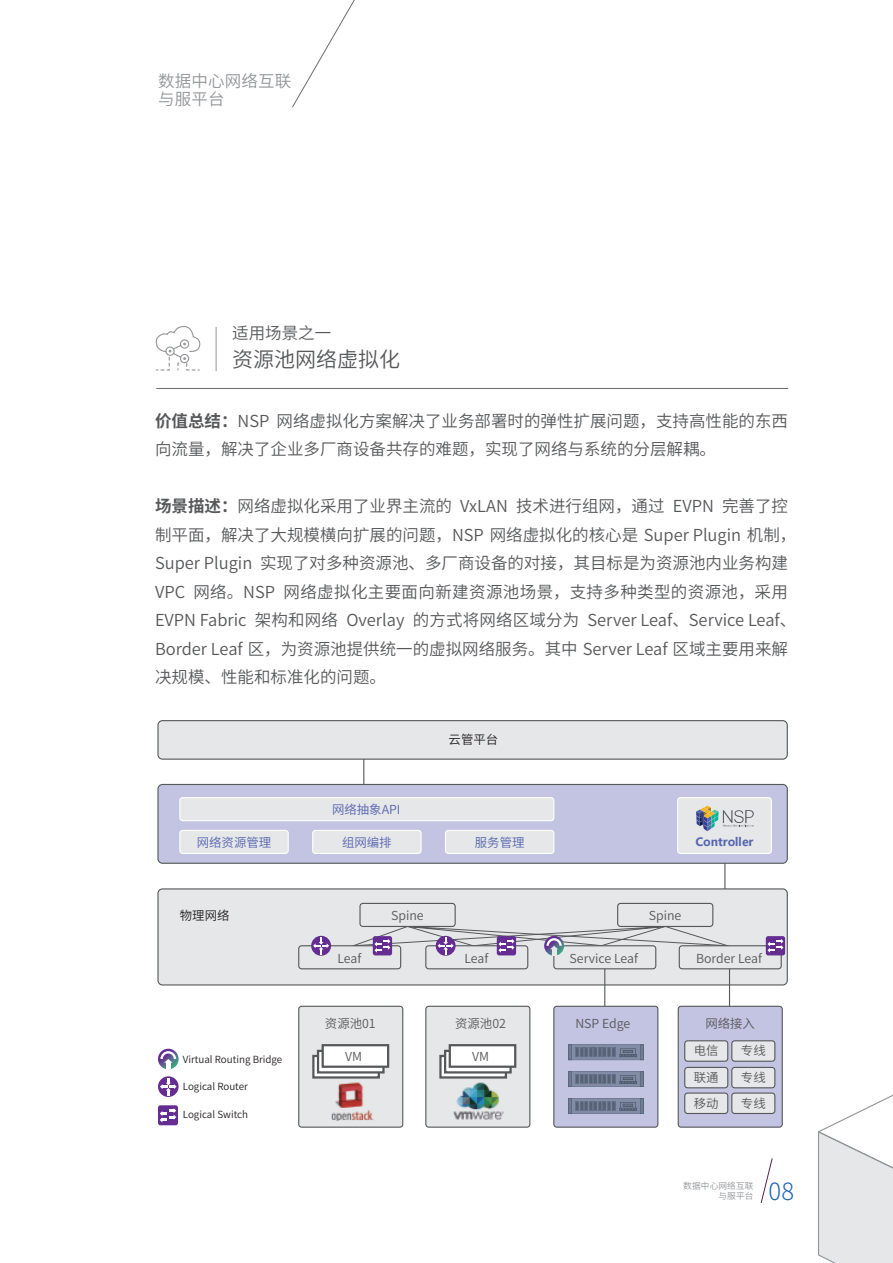
<style>
.page{position:relative;width:893px;height:1263px;background:#fff}
.page>*{position:absolute;margin:0;border:0;box-sizing:border-box;transform-origin:0 0}
.t1{font:300 23.7px "Source Han Sans CN";color:#1d64b1}
.t2{font:21px "Source Han Sans CN";color:#57585a}
.t3{font:16.5px/28.5px "Source Han Sans CN";color:#57585a}
.t4{font:16.5px/18.3px "Source Han Sans CN";letter-spacing:.01em;color:#939598}
.t5{font:12.45px "Source Han Sans CN";color:#57585a}
.t6{font:12.45px "Source Han Sans CN";color:#5564ae}
.t7{font:12.45px "Source Han Sans CN";color:#231f20}
.t8{font:700 11.4px "Microsoft Ya Hei";color:#5564ae}
.t9{font:9.9px "Source Han Sans CN";color:#231f20}
.t10{font:8.7px/10.5px "Source Han Sans CN";letter-spacing:.01em;color:#939598;text-align:right}
.s1{font-weight:700}
</style>
<div class="page">
<svg style="left:818px;top:1094px;width:75px;height:169px"></svg>
<svg style="left:292px;top:0;width:63px;height:108px"></svg>
<hr style="left:156px;top:388px;width:632px;height:1px;background:#6c6d70">
<hr style="left:216px;top:327px;width:1px;height:44px;background:#939598">
<svg style="left:155px;top:326px;width:46px;height:45px"></svg>
<div style="left:158px;top:889px;width:629px;height:96px;background:#e6e7e9;border-radius:5px"></div>
<div style="left:157px;top:888px;width:631px;height:97px;border:1px solid #57585a;border-radius:5px"></div>
<div style="left:617px;top:903px;width:96px;height:24px;border:1px solid #57585a;border-radius:3px"></div>
<div style="left:298px;top:945px;width:103px;height:24px;border:1px solid #57585a;border-radius:3px"></div>
<div style="left:299px;top:1006px;width:104px;height:121px;background:#e6e7e9;border-radius:3px"></div>
<div style="left:298px;top:1006px;width:105px;height:122px;border:1px solid #57585a;border-radius:3px"></div>
<div style="left:426px;top:1006px;width:104px;height:121px;background:#e6e7e9;border-radius:3px"></div>
<div style="left:425px;top:1006px;width:105px;height:122px;border:1px solid #57585a;border-radius:3px"></div>
<div style="left:425px;top:945px;width:103px;height:24px;border:1px solid #57585a;border-radius:3px"></div>
<div style="left:553px;top:945px;width:103px;height:24px;border:1px solid #57585a;border-radius:3px"></div>
<div style="left:679px;top:945px;width:103px;height:24px;border:1px solid #57585a;border-radius:3px"></div>
<div style="left:158px;top:721px;width:629px;height:38px;background:#e6e7e9;border-radius:5px"></div>
<div style="left:157px;top:720px;width:631px;height:40px;border:1px solid #57585a;border-radius:5px"></div>
<div style="left:158px;top:784px;width:629px;height:79px;background:#c2c4e2;border-radius:5px"></div>
<div style="left:157px;top:784px;width:631px;height:80px;border:1px solid #57585a;border-radius:5px"></div>
<div style="left:180px;top:798px;width:374px;height:23px;background:#e6e7e9;border-radius:3px"></div>
<div style="left:179px;top:797px;width:375px;height:24px;border:1px solid #fff;border-radius:3px"></div>
<div style="left:678px;top:798px;width:93px;height:55px;background:#e6e7e9;border-radius:3px"></div>
<div style="left:677px;top:797px;width:95px;height:57px;border:1px solid #fff;border-radius:3px"></div>
<div style="left:180px;top:830px;width:108px;height:23px;background:#e6e7e9;border-radius:3px"></div>
<div style="left:179px;top:830px;width:110px;height:24px;border:1px solid #fff;border-radius:3px"></div>
<div style="left:445px;top:830px;width:109px;height:23px;background:#e6e7e9;border-radius:3px"></div>
<div style="left:445px;top:830px;width:109px;height:24px;border:1px solid #fff;border-radius:3px"></div>
<div style="left:313px;top:830px;width:108px;height:23px;background:#e6e7e9;border-radius:3px"></div>
<div style="left:312px;top:830px;width:110px;height:24px;border:1px solid #fff;border-radius:3px"></div>
<svg style="left:312px;top:1055px;width:68px;height:23px"></svg>
<div style="left:317px;top:1050px;width:68px;height:23px;background:#fff;border:2px solid #57585a"></div>
<div style="left:322px;top:1044px;width:67px;height:24px;background:#fff;border:2px solid #57585a"></div>
<svg style="left:439px;top:1055px;width:68px;height:23px"></svg>
<div style="left:444px;top:1050px;width:68px;height:23px;background:#fff;border:2px solid #57585a"></div>
<div style="left:449px;top:1044px;width:67px;height:24px;background:#fff;border:2px solid #57585a"></div>
<img style="left:453px;top:1082px;width:51px;height:38px">
<img style="left:328px;top:1078px;width:51px;height:43px">
<div style="left:158px;top:1105px;width:20px;height:20px;background:#652d91;border-radius:2px"></div>
<svg style="left:160px;top:1108px;width:16px;height:14px"></svg>
<svg style="left:158px;top:1076px;width:21px;height:21px"></svg>
<svg style="left:160px;top:1078px;width:17px;height:17px"></svg>
<svg style="left:311px;top:936px;width:20px;height:20px"></svg>
<svg style="left:313px;top:937px;width:16px;height:17px"></svg>
<svg style="left:158px;top:1049px;width:21px;height:20px"></svg>
<svg style="left:160px;top:1051px;width:16px;height:18px"></svg>
<svg style="left:363px;top:759px;width:1px;height:25px"></svg>
<svg style="left:724px;top:863px;width:1px;height:26px"></svg>
<hr style="left:729px;top:969px;width:1px;height:37px;background:#57585a">
<hr style="left:604px;top:969px;width:1px;height:37px;background:#57585a">
<div style="left:359px;top:903px;width:97px;height:24px;border:1px solid #57585a;border-radius:3px"></div>
<div style="left:554px;top:1006px;width:104px;height:121px;background:#c2c4e2;border-radius:3px"></div>
<div style="left:553px;top:1006px;width:105px;height:122px;border:1px solid #57585a;border-radius:3px"></div>
<div style="left:678px;top:1006px;width:104px;height:121px;background:#c2c4e2;border-radius:3px"></div>
<div style="left:678px;top:1006px;width:105px;height:122px;border:1px solid #57585a;border-radius:3px"></div>
<div style="left:685px;top:1041px;width:43px;height:20px;background:#e6e7e9;border-radius:3px"></div>
<div style="left:684px;top:1040px;width:44px;height:22px;border:1px solid #57585a;border-radius:3px"></div>
<div style="left:732px;top:1041px;width:43px;height:20px;background:#e6e7e9;border-radius:3px"></div>
<div style="left:731px;top:1040px;width:44px;height:22px;border:1px solid #57585a;border-radius:3px"></div>
<div style="left:685px;top:1067px;width:43px;height:21px;background:#e6e7e9;border-radius:3px"></div>
<div style="left:684px;top:1067px;width:44px;height:21px;border:1px solid #57585a;border-radius:3px"></div>
<div style="left:732px;top:1067px;width:43px;height:21px;background:#e6e7e9;border-radius:3px"></div>
<div style="left:731px;top:1067px;width:44px;height:21px;border:1px solid #57585a;border-radius:3px"></div>
<div style="left:685px;top:1093px;width:43px;height:20px;background:#e6e7e9;border-radius:3px"></div>
<div style="left:684px;top:1092px;width:44px;height:22px;border:1px solid #57585a;border-radius:3px"></div>
<div style="left:732px;top:1093px;width:43px;height:20px;background:#e6e7e9;border-radius:3px"></div>
<div style="left:731px;top:1092px;width:44px;height:22px;border:1px solid #57585a;border-radius:3px"></div>
<svg style="left:568px;top:1098px;width:76px;height:16px"></svg>
<svg style="left:568px;top:1044px;width:76px;height:16px"></svg>
<svg style="left:568px;top:1071px;width:76px;height:16px"></svg>
<svg style="left:348px;top:926px;width:386px;height:30px"></svg>
<div style="left:766px;top:936px;width:19px;height:19px;background:#652d91;border-radius:2px"></div>
<svg style="left:767px;top:939px;width:16px;height:14px"></svg>
<svg style="left:696px;top:806px;width:58px;height:25px"></svg>
<svg style="left:760px;top:1158px;width:13px;height:45px"></svg>
<p class="t4" style="left:158px;top:72px;width:135px">数据中心网络互联与服平台</p>
<p class="t3" style="left:232px;top:319px;width:100px">适用场景之一</p>
<p class="t2" style="left:232px;top:348px;width:169px">资源池网络虚拟化</p>
<p class="t3" style="left:155px;top:407px;width:635px"><span class="s1">价值总结：</span>NSP 网络虚拟化方案解决了业务部署时的弹性扩展问题，支持高性能的东西向流量，解决了企业多厂商设备共存的难题，实现了网络与系统的分层解耦。</p>
<p class="t3" style="left:155px;top:492px;width:643px"><span class="s1">场景描述：</span>网络虚拟化采用了业界主流的 VxLAN 技术进行组网，通过 EVPN 完善了控制平面，解决了大规模横向扩展的问题，NSP 网络虚拟化的核心是 Super Plugin 机制，Super Plugin 实现了对多种资源池、多厂商设备的对接，其目标是为资源池内业务构建VPC 网络。NSP 网络虚拟化主要面向新建资源池场景，支持多种类型的资源池，采用EVPN Fabric 架构和网络 Overlay 的方式将网络区域分为 Server Leaf、Service Leaf、Border Leaf 区，为资源池提供统一的虚拟网络服务。其中 Server Leaf 区域主要用来解决规模、性能和标准化的问题。</p>
<p class="t6" style="left:332px;top:802px;width:70px">网络抽象API</p>
<p class="t7" style="left:449px;top:732px;width:51px">云管平台</p>
<p class="t6" style="left:197px;top:835px;width:76px">网络资源管理</p>
<p class="t6" style="left:342px;top:835px;width:51px">组网编排</p>
<p class="t6" style="left:475px;top:835px;width:51px">服务管理</p>
<p class="t7" style="left:180px;top:908px;width:51px">物理网络</p>
<p class="t5" style="left:391px;top:908px;width:34px">Spine</p>
<p class="t8" style="left:696px;top:834px;width:59px">Controller</p>
<p class="t5" style="left:649px;top:908px;width:34px">Spine</p>
<p class="t9" style="left:183px;top:1053px;width:101px">Virtual Routing Bridge</p>
<p class="t9" style="left:183px;top:1081px;width:67px">Logical Router</p>
<p class="t9" style="left:183px;top:1109px;width:67px">Logical Switch</p>
<p class="t5" style="left:337px;top:951px;width:25px">Leaf</p>
<p class="t5" style="left:464px;top:951px;width:25px">Leaf</p>
<p class="t5" style="left:570px;top:951px;width:70px">Service Leaf</p>
<p class="t5" style="left:696px;top:951px;width:67px">Border Leaf</p>
<p class="t5" style="left:325px;top:1016px;width:52px">资源池01</p>
<p class="t5" style="left:455px;top:1016px;width:52px">资源池02</p>
<p class="t5" style="left:345px;top:1050px;width:18px">VM</p>
<p class="t5" style="left:472px;top:1050px;width:18px">VM</p>
<p class="t5" style="left:575px;top:1016px;width:57px">NSP Edge</p>
<p class="t5" style="left:705px;top:1016px;width:51px">网络接入</p>
<p class="t5" style="left:694px;top:1044px;width:26px">电信</p>
<p class="t5" style="left:741px;top:1044px;width:26px">专线</p>
<p class="t5" style="left:694px;top:1070px;width:26px">联通</p>
<p class="t5" style="left:741px;top:1070px;width:26px">专线</p>
<p class="t5" style="left:694px;top:1096px;width:26px">移动</p>
<p class="t5" style="left:741px;top:1096px;width:26px">专线</p>
<p class="t10" style="left:683px;top:1181px;width:72px">数据中心网络互联与服平台</p>
<h1 class="t1" style="left:769px;top:1178px;width:27px">08</h1>
</div>
